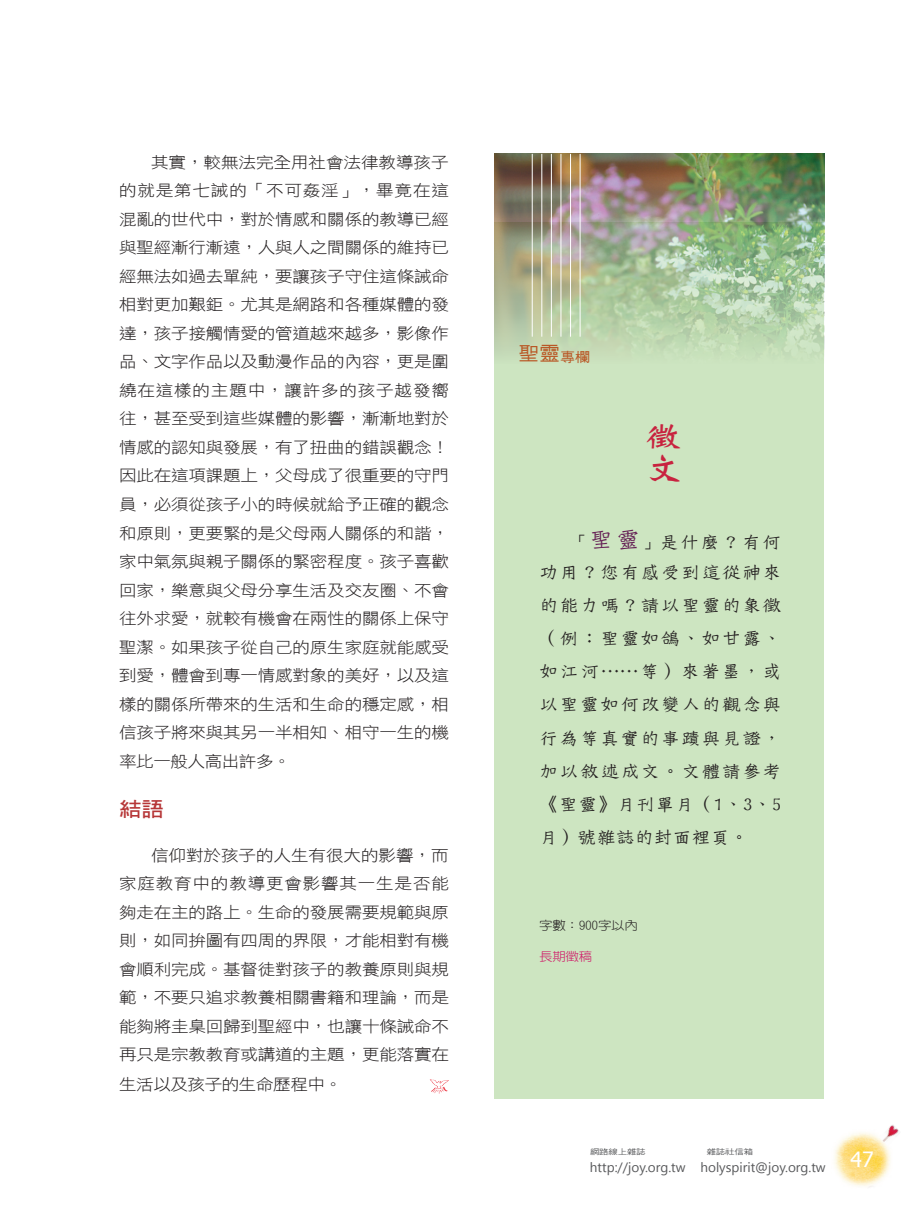
<style>
.page{position:relative;width:919px;height:1217px;background:#fff}
.page>*{position:absolute;margin:0;border:0;box-sizing:border-box;transform-origin:0 0}
.t1{font:32.4px/31.7px "DF Wei Bei W7 WIN BF";color:#c8233f;scale:1.11 1}
.t2{font:21px "Tahoma";color:#fff}
.大標{font:20.25px "DF Hei W7 WIN BF";color:#b63637;scale:1.11 1}
.主題前言{font:19.5px/33px "DF Tie Xian W3 WIN BF";letter-spacing:.04em;color:#231f20;text-align:right}
.t3{font:18.9px "DF Hei W5 WIN BF";color:#b95826;scale:1.11 1}
.t4{font:15.75px/28.5px "DF Hei W3 WIN BF";letter-spacing:-.01em;color:#231f20;text-align:justify;scale:1.11 1}
.t5{font:13.5px "Segoe UI";color:#57585a}
.t6{font:12.15px "DF Yuan W3 WIN BF";letter-spacing:-.025em;color:#231f20;scale:1.11 1}
.t7{font:12.15px "DF Yuan W3 WIN BF";color:#d01a69;scale:1.11 1}
.t8{font:7.5px "DF Hei W5 WIN BF";letter-spacing:-.015em;color:#57585a;scale:1.25 1}
.s1{font-size:13.5px}
.s2{font-size:16.5px}
.s3{font-size:25.5px;color:#662256}
</style>
<div class="page">
<img style="left:834px;top:1132px;width:57px;height:55px">
<img style="left:879px;top:1125px;width:20px;height:20px">
<svg style="left:430px;top:1079px;width:19px;height:14px"></svg>
<div style="left:494px;top:222px;width:330px;height:876px;background:#cde5c1"></div>
<img style="left:494px;top:154px;width:330px;height:201px">
<hr style="left:579px;top:154px;width:1px;height:182px;background:#fff">
<hr style="left:570px;top:154px;width:1px;height:182px;background:#fff">
<hr style="left:560px;top:154px;width:1px;height:182px;background:#fff">
<hr style="left:551px;top:154px;width:1px;height:182px;background:#fff">
<hr style="left:541px;top:154px;width:1px;height:182px;background:#fff">
<hr style="left:532px;top:154px;width:1px;height:182px;background:#fff">
<p class="t4" style="left:119px;top:148px;width:298px;text-indent:32px">其實，較無法完全用社會法律教導孩子的就是第七誡的「不可姦淫」，畢竟在這混亂的世代中，對於情感和關係的教導已經與聖經漸行漸遠，人與人之間關係的維持已經無法如過去單純，要讓孩子守住這條誡命相對更加艱鉅。尤其是網路和各種媒體的發達，孩子接觸情愛的管道越來越多，影像作品、文字作品以及動漫作品的內容，更是圍繞在這樣的主題中，讓許多的孩子越發嚮往，甚至受到這些媒體的影響，漸漸地對於情感的認知與發展，有了扭曲的錯誤觀念！因此在這項課題上，父母成了很重要的守門員，必須從孩子小的時候就給予正確的觀念和原則，更要緊的是父母兩人關係的和諧，家中氣氛與親子關係的緊密程度。孩子喜歡回家，樂意與父母分享生活及交友圈、不會往外求愛，就較有機會在兩性的關係上保守聖潔。如果孩子從自己的原生家庭就能感受到愛，體會到專一情感對象的美好，以及這樣的關係所帶來的生活和生命的穩定感，相信孩子將來與其另一半相知、相守一生的機率比一般人高出許多。</p>
<p class="大標" style="left:119px;top:798px;width:42px">結語</p>
<p class="t4" style="left:119px;top:840px;width:298px;text-indent:32px">信仰對於孩子的人生有很大的影響，而家庭教育中的教導更會影響其一生是否能夠走在主的路上。生命的發展需要規範與原則，如同拚圖有四周的界限，才能相對有機會順利完成。基督徒對孩子的教養原則與規範，不要只追求教養相關書籍和理論，而是能夠將圭臬回歸到聖經中，也讓十條誡命不再只是宗教教育或講道的主題，更能落實在生活以及孩子的生命歷程中。</p>
<p class="t3" style="left:518px;top:344px;width:66px">聖靈<span class="s1">專欄</span></p>
<p class="t1" style="left:645px;top:420px;width:33px">徵文</p>
<p class="主題前言" style="left:539px;top:527px;width:244px;line-height:30px"><span class="s2">「</span><span class="s3">聖靈</span><span class="s2">」</span>是什麼？有何<br>功用？您有感受到這從神來</p>
<p class="主題前言" style="left:539px;top:589px;width:244px;text-align:justify">的能力嗎？請以聖靈的象徵（例：聖靈如鴿、如甘露、如江河……等）來著墨，或以聖靈如何改變人的觀念與行為等真實的事蹟與見證，加以敘述成文。文體請參考《聖靈》月刊單月（1、3、5月）號雜誌的封面裡頁。</p>
<p class="t6" style="left:539px;top:919px;width:90px">字數：900字以內</p>
<p class="t7" style="left:539px;top:949px;width:49px">長期徵稿</p>
<p class="t8" style="left:590px;top:1147px;width:46px">網路線上雜誌</p>
<p class="t8" style="left:706px;top:1147px;width:39px">雜誌社信箱</p>
<h2 class="t2" style="left:850px;top:1144px;width:24px">47</h2>
<p class="t5" style="left:590px;top:1157px;width:237px">http://joy.org.tw holyspirit@joy.org.tw</p>
</div>
